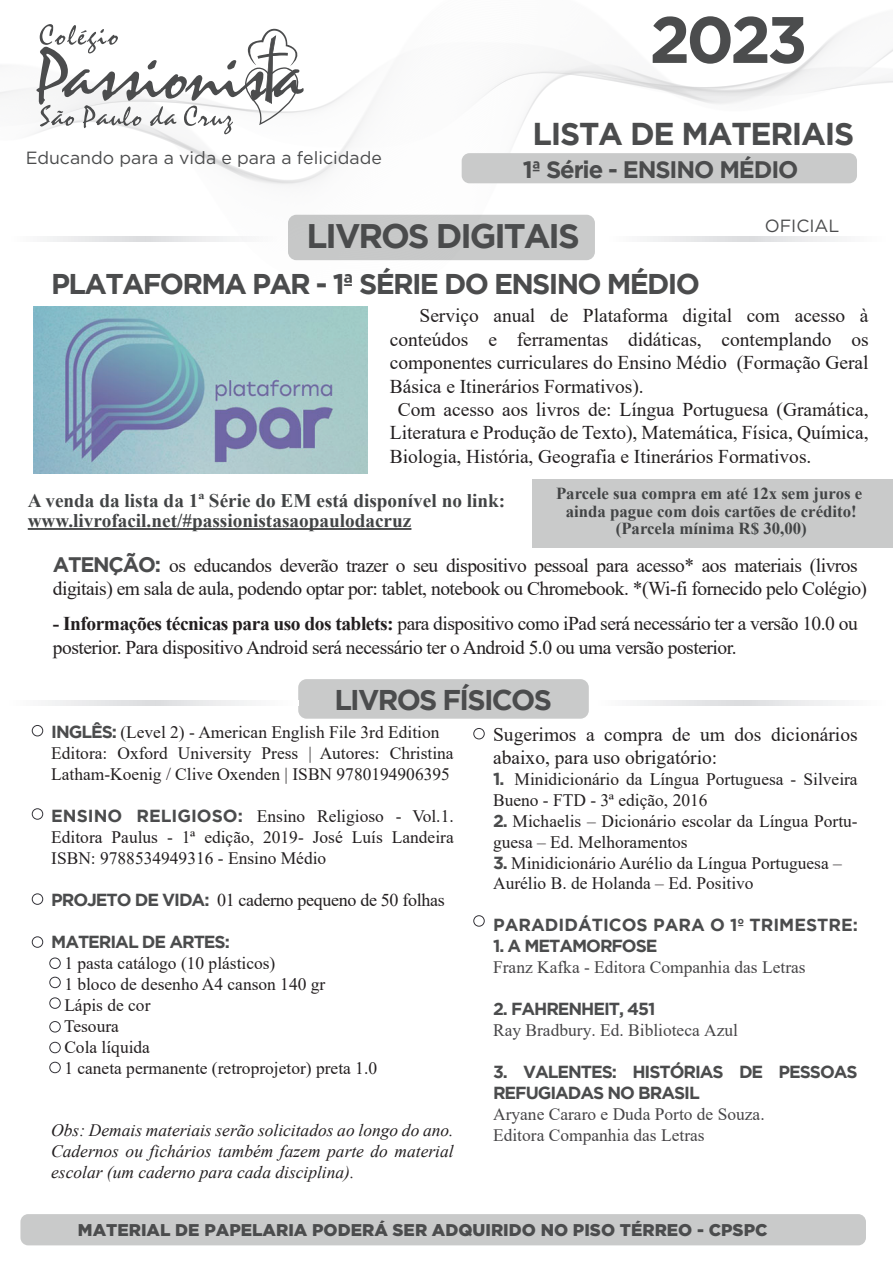
<style>
.page{position:relative;width:893px;height:1263px;background:#fff}
.page>*{position:absolute;margin:0;border:0;box-sizing:border-box;transform-origin:0 0}
.t1{font:700 65.55px "Gotham";color:#4b4c4d}
.t2{font:700 34.05px "Gotham";letter-spacing:-.06em;color:#4b4c4d}
.t3{font:700 31.5px "Gotham";letter-spacing:-.04em;color:#4b4c4d}
.t4{font:700 28.5px "Gotham";letter-spacing:-.06em;color:#4b4c4d}
.t5{font:700 23.85px "Gotham";letter-spacing:-.045em;color:#4b4c4d}
.t6{font:19.5px/23.4px "Times New Roman";letter-spacing:-.005em;color:#231f20}
.t7{font:19.5px/23.4px "Times New Roman";letter-spacing:-.025em;color:#231f20}
.t8{font:700 19.2px/20.1px "Times New Roman";color:#424445}
.t9{font:18px "Times New Roman";letter-spacing:-.02em;color:#231f20}
.t10{font:17.7px "Gotham";color:#4b4c4d}
.t11{font:17.4px/20.9px "Times New Roman";color:#231f20}
.t12{font:italic 17.4px/20.9px "Times New Roman";color:#231f20;text-align:justify}
.t13{font:17.4px/20.9px "Times New Roman";color:#464547}
.t14{font:700 17.4px/20.9px "Gotham";letter-spacing:-.06em;color:#4b4c4d}
.t15{font:700 17.4px "Gotham";color:#4b4c4d}
.t16{font:900 16.95px "Gotham";color:#4b4c4d}
.t17{font:700 16.8px/17.5px "Times New Roman";color:#424445;text-align:center}
.s1{font-family:"Gotham";font-weight:700;font-size:21px;color:#4b4c4d}
.s2{font-weight:700}
.s3{font-family:"Gotham";font-weight:700;color:#4b4c4d}
.s4{font-family:"Gotham";font-weight:700;font-size:17.4px;color:#4b4c4d}
</style>
<div class="page">
<div style="left:533px;top:479px;width:360px;height:68px;background:#c9caca"></div>
<div style="left:20px;top:1214px;width:846px;height:31px;background:#c9caca;border-radius:8px"></div>
<div style="left:32px;top:725px;width:11px;height:11px;border:1px solid #343339;border-radius:50%"></div>
<div style="left:474px;top:728px;width:10px;height:11px;border:1px solid #343339;border-radius:50%"></div>
<div style="left:474px;top:916px;width:10px;height:10px;border:1px solid #343339;border-radius:50%"></div>
<div style="left:32px;top:809px;width:11px;height:10px;border:1px solid #343339;border-radius:50%"></div>
<div style="left:32px;top:894px;width:11px;height:10px;border:1px solid #343339;border-radius:50%"></div>
<div style="left:32px;top:937px;width:11px;height:10px;border:1px solid #343339;border-radius:50%"></div>
<div style="left:50px;top:958px;width:10px;height:10px;border:1px solid #343339;border-radius:50%"></div>
<div style="left:50px;top:977px;width:10px;height:11px;border:1px solid #343339;border-radius:50%"></div>
<div style="left:50px;top:998px;width:10px;height:10px;border:1px solid #343339;border-radius:50%"></div>
<div style="left:50px;top:1021px;width:10px;height:11px;border:1px solid #343339;border-radius:50%"></div>
<div style="left:50px;top:1042px;width:10px;height:11px;border:1px solid #343339;border-radius:50%"></div>
<div style="left:50px;top:1062px;width:10px;height:11px;border:1px solid #343339;border-radius:50%"></div>
<div style="left:298px;top:679px;width:291px;height:40px;background:#c9caca;border-radius:8px"></div>
<svg style="left:633px;top:700px;width:207px;height:5px"></svg>
<svg style="left:45px;top:700px;width:207px;height:5px"></svg>
<svg style="left:0;top:48px;width:893px;height:213px"></svg>
<div style="left:462px;top:153px;width:395px;height:30px;background:#c9caca;border-radius:8px"></div>
<svg style="left:36px;top:24px;width:269px;height:110px"></svg>
<img style="left:33px;top:307px;width:335px;height:167px">
<hr style="left:28px;top:528px;width:383px;height:2px;background:#424445">
<h1 class="t1" style="left:649px;top:2px;width:160px">2023</h1>
<p class="t10" style="left:26px;top:146px;width:358px">Educando para a vida e para a felicidade</p>
<h3 class="t3" style="left:533px;top:115px;width:323px">LISTA DE MATERIAIS</h3>
<h3 class="t5" style="left:523px;top:155px;width:277px">1ª Série - ENSINO MÉDIO</h3>
<h2 class="t2" style="left:307px;top:217px;width:275px">LIVROS DIGITAIS</h2>
<h3 class="t4" style="left:51px;top:267px;width:650px">PLATAFORMA PAR - 1ª SÉRIE DO ENSINO MÉDIO</h3>
<p class="t10" style="left:765px;top:214px;width:76px">OFICIAL</p>
<p class="t6" style="left:420px;top:304px;width:450px">Serviço anual de Plataforma digital com acesso à</p>
<p class="t6" style="left:390px;top:327px;width:480px">conteúdos e ferramentas didáticas, contemplando os</p>
<p class="t6" style="left:390px;top:350px;width:480px">componentes curriculares do Ensino Médio (Formação Geral</p>
<p class="t6" style="left:390px;top:374px;width:255px">Básica e Itinerários Formativos).</p>
<p class="t6" style="left:398px;top:397px;width:472px">Com acesso aos livros de: Língua Portuguesa (Gramática,</p>
<p class="t6" style="left:390px;top:421px;width:480px">Literatura e Produção de Texto), Matemática, Física, Química,</p>
<p class="t6" style="left:390px;top:444px;width:423px">Biologia, História, Geografia e Itinerários Formativos.</p>
<p class="t8" style="left:28px;top:490px;width:479px">A venda da lista da 1ª Série do EM está disponível no link: www.livrofacil.net/#passionistasaopaulodacruz</p>
<p class="t17" style="left:556px;top:484px;width:308px">Parcele sua compra em até 12x sem juros e ainda pague com dois cartões de crédito! (Parcela mínima R$ 30,00)</p>
<p class="t7" style="left:53px;top:553px;width:816px"><span class="s1">ATENÇÃO:</span> os educandos deverão trazer o seu dispositivo pessoal para acesso* aos materiais (livros digitais) em sala de aula, podendo optar por: tablet, notebook ou Chromebook. *(Wi-fi fornecido pelo Colégio)</p>
<p class="t7" style="left:53px;top:611px;width:806px"><span class="s2">- Informações técnicas para uso dos tablets:</span> para dispositivo como iPad será necessário ter a versão 10.0 ou posterior. Para dispositivo Android será necessário ter o Android 5.0 ou uma versão posterior.</p>
<h3 class="t4" style="left:334px;top:683px;width:219px">LIVROS FÍSICOS</h3>
<p class="t11" style="left:51px;top:721px;width:404px"><span class="s3">INGLÊS:</span> (Level 2) - American English File 3rd Edition<br>Editora: Oxford University Press | Autores: Christina<br>Latham-Koenig / Clive Oxenden | ISBN 9780194906395</p>
<p class="t11" style="left:51px;top:805px;width:404px;text-align:justify"><span class="s3">ENSINO RELIGIOSO:</span> Ensino Religioso - Vol.1.<br>Editora Paulus - 1ª edição, 2019- José Luís Landeira ISBN: 9788534949316 - Ensino Médio</p>
<p class="t9" style="left:51px;top:887px;width:395px"><span class="s4">PROJETO DE VIDA:</span> 01 caderno pequeno de 50 folhas</p>
<p class="t14" style="left:51px;top:931px;width:180px">MATERIAL DE ARTES:</p>
<p class="t11" style="left:64px;top:952px;width:315px">1 pasta catálogo (10 plásticos)<br>1 bloco de desenho A4 canson 140 gr<br>Lápis de cor<br>Tesoura<br>Cola líquida<br>1 caneta permanente (retroprojetor) preta 1.0</p>
<p class="t12" style="left:51px;top:1120px;width:404px">Obs: Demais materiais serão solicitados ao longo do ano.<br>Cadernos ou fichários também fazem parte do material escolar (um caderno para cada disciplina).</p>
<p class="t6" style="left:493px;top:722px;width:366px">Sugerimos a compra de um dos dicionários abaixo, para uso obrigatório:</p>
<p class="t11" style="left:493px;top:768px;width:366px"><span class="s3">1.</span> Minidicionário da Língua Portuguesa - Silveira<br>Bueno - FTD - 3ª edição, 2016</p>
<p class="t11" style="left:493px;top:810px;width:366px"><span class="s3">2.</span> Michaelis – Dicionário escolar da Língua Portu&shy;guesa – Ed. Melhoramentos</p>
<p class="t11" style="left:493px;top:852px;width:350px"><span class="s3">3.</span> Minidicionário Aurélio da Língua Portuguesa –<br>Aurélio B. de Holanda – Ed. Positivo</p>
<p class="t15" style="left:493px;top:915px;width:366px">PARADIDÁTICOS PARA O 1º TRIMESTRE:</p>
<p class="t14" style="left:493px;top:935px;width:166px">1. A METAMORFOSE</p>
<p class="t13" style="left:493px;top:956px;width:314px">Franz Kafka - Editora Companhia das Letras</p>
<p class="t14" style="left:493px;top:998px;width:164px">2. FAHRENHEIT, 451</p>
<p class="t13" style="left:493px;top:1019px;width:247px">Ray Bradbury. Ed. Biblioteca Azul</p>
<p class="t14" style="left:493px;top:1061px;width:366px">3. VALENTES: HISTÓRIAS DE PESSOAS<br>REFUGIADAS NO BRASIL</p>
<p class="t13" style="left:493px;top:1103px;width:273px">Aryane Cararo e Duda Porto de Souza.<br>Editora Companhia das Letras</p>
<p class="t16" style="left:78px;top:1218px;width:691px">MATERIAL DE PAPELARIA PODERÁ SER ADQUIRIDO NO PISO TÉRREO - CPSPC</p>
</div>
